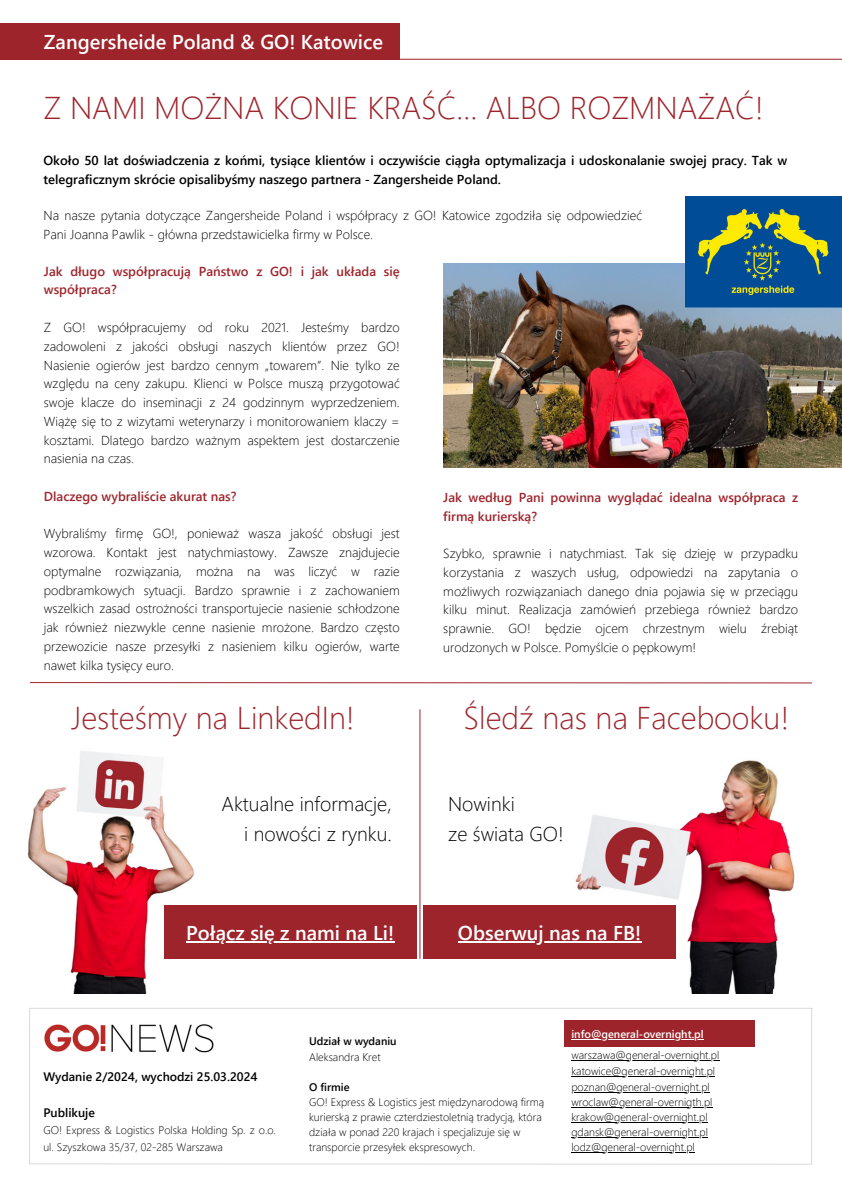
<style>
.page{position:relative;width:842px;height:1191px;background:#fff}
.page>*{position:absolute;margin:0;border:0;box-sizing:border-box;transform-origin:0 0}
.t1{font:300 31.5px "Segoe UI";color:#9e242b}
.t2{font:600 20px "Segoe UI";color:#fff}
.t3{font:300 20px/29.2px "Segoe UI";color:#000;text-align:right}
.t4{font:300 13px/18.8px "Segoe UI";color:#000;text-align:justify}
.t5{font:600 13px/18.8px "Segoe UI";color:#000}
.t6{font:600 13px/18.8px "Segoe UI";color:#9e242b}
.t7{font:600 12.3px "Segoe UI";color:#000}
.t8{font:300 11px/15px "Segoe UI";color:#000}
.t9{font:600 11px "Segoe UI";color:#fff}
.t10{font:600 11px "Segoe UI";color:#000}
</style>
<div class="page">
<img style="left:443px;top:263px;width:399px;height:204px">
<div style="left:0;top:23px;width:399px;height:37px;background:#9e242b"></div>
<hr style="left:0;top:59px;width:842px;height:1px;background:#9e242b">
<img style="left:685px;top:197px;width:157px;height:110px">
<hr style="left:29px;top:1008px;width:1px;height:155px;background:#d9d9d9">
<img style="left:44px;top:1024px;width:170px;height:29px">
<hr style="left:30px;top:1007px;width:782px;height:1px;background:#d9d9d9">
<svg style="left:29px;top:1163px;width:782px;height:1px"></svg>
<hr style="left:811px;top:1008px;width:1px;height:156px;background:#d9d9d9">
<hr style="left:420px;top:709px;width:1px;height:249px;background:#9e242b">
<img style="left:550px;top:760px;width:245px;height:233px">
<img style="left:27px;top:751px;width:242px;height:242px">
<div style="left:164px;top:905px;width:252px;height:53px;background:#9d242b"></div>
<hr style="left:186px;top:941px;width:208px;height:1px;background:#fff">
<div style="left:423px;top:905px;width:253px;height:53px;background:#9d242b"></div>
<hr style="left:458px;top:941px;width:183px;height:1px;background:#fff">
<svg style="left:30px;top:682px;width:782px;height:1px"></svg>
<div style="left:564px;top:1020px;width:190px;height:26px;background:#9e242b"></div>
<hr style="left:571px;top:1038px;width:133px;height:1px;background:#fff">
<hr style="left:571px;top:1059px;width:148px;height:1px;background:#000">
<hr style="left:571px;top:1076px;width:144px;height:1px;background:#000">
<hr style="left:578px;top:1091px;width:132px;height:1px;background:#000">
<hr style="left:571px;top:1106px;width:141px;height:1px;background:#000">
<hr style="left:571px;top:1121px;width:137px;height:1px;background:#000">
<hr style="left:571px;top:1136px;width:137px;height:1px;background:#000">
<hr style="left:571px;top:1151px;width:124px;height:1px;background:#000">
<h1 class="t2" style="left:44px;top:27px;width:341px">Zangersheide Poland &amp; GO! Katowice</h1>
<p class="t1" style="left:43px;top:85px;width:722px">Z NAMI MOŻNA KONIE KRAŚĆ… ALBO ROZMNAŻAĆ!</p>
<h5 class="t5" style="left:43px;top:150px;width:745px">Około 50 lat doświadczenia z końmi, tysiące klientów i oczywiście ciągła optymalizacja i udoskonalanie swojej pracy. Tak w telegraficznym skrócie opisalibyśmy naszego partnera - Zangersheide Poland.</h5>
<h6 class="t4" style="left:43px;top:205px;width:600px">Na nasze pytania dotyczące Zangersheide Poland i współpracy z GO! Katowice zgodziła się odpowiedzieć<br>Pani Joanna Pawlik - główna przedstawicielka firmy w Polsce.</h6>
<p class="t6" style="left:44px;top:261px;width:357px">Jak długo współpracują Państwo z GO! i jak układa się współpraca?</p>
<h6 class="t4" style="left:44px;top:317px;width:357px">Z GO! współpracujemy od roku 2021. Jesteśmy bardzo zadowoleni z jakości obsługi naszych klientów przez GO!<br>Nasienie ogierów jest bardzo cennym „towarem”. Nie tylko ze względu na ceny zakupu. Klienci w Polsce muszą przygotować swoje klacze do inseminacji z 24 godzinnym wyprzedzeniem.<br>Wiążę się to z wizytami weterynarzy i monitorowaniem klaczy = kosztami. Dlatego bardzo ważnym aspektem jest dostarczenie nasienia na czas.</h6>
<h5 class="t6" style="left:44px;top:486px;width:194px">Dlaczego wybraliście akurat nas?</h5>
<h6 class="t4" style="left:44px;top:523px;width:357px">Wybraliśmy firmę GO!, ponieważ wasza jakość obsługi jest wzorowa. Kontakt jest natychmiastowy. Zawsze znajdujecie optymalne rozwiązania, można na was liczyć w razie podbramkowych sytuacji. Bardzo sprawnie i z zachowaniem wszelkich zasad ostrożności transportujecie nasienie schłodzone jak również niezwykle cenne nasienie mrożone. Bardzo często przewozicie nasze przesyłki z nasieniem kilku ogierów, warte nawet kilka tysięcy euro.</h6>
<h5 class="t6" style="left:443px;top:487px;width:356px">Jak według Pani powinna wyglądać idealna współpraca z firmą kurierską?</h5>
<h6 class="t4" style="left:443px;top:543px;width:356px">Szybko, sprawnie i natychmiast. Tak się dzieję w przypadku korzystania z waszych usług, odpowiedzi na zapytania o możliwych rozwiązaniach danego dnia pojawia się w przeciągu kilku minut. Realizacja zamówień przebiega również bardzo sprawnie. GO! będzie ojcem chrzestnym wielu źrebiąt urodzonych w Polsce. Pomyślcie o pępkowym!</h6>
<p class="t1" style="left:71px;top:695px;width:285px">Jesteśmy na LinkedIn!</p>
<h5 class="t1" style="left:464px;top:695px;width:327px">Śledź nas na Facebooku!</h5>
<p class="t3" style="left:221px;top:788px;width:172px">Aktualne informacje, i nowości z rynku.</p>
<p class="t3" style="left:448px;top:788px;width:117px;text-align:left">Nowinki<br>ze świata GO!</p>
<p class="t2" style="left:186px;top:918px;width:209px">Połącz się z nami na Li!</p>
<p class="t2" style="left:458px;top:918px;width:185px">Obserwuj nas na FB!</p>
<p class="t7" style="left:43px;top:1067px;width:216px">Wydanie 2/2024, wychodzi 25.03.2024</p>
<h4 class="t7" style="left:43px;top:1103px;width:53px">Publikuje</h4>
<h3 class="t8" style="left:43px;top:1121px;width:234px;line-height:16.5px">GO! Express &amp; Logistics Polska Holding Sp. z o.o. ul. Szyszkowa 35/37, 02-285 Warszawa</h3>
<h2 class="t10" style="left:309px;top:1033px;width:89px">Udział w wydaniu</h2>
<p class="t8" style="left:309px;top:1048px;width:73px">Aleksandra Kret</p>
<h4 class="t10" style="left:309px;top:1078px;width:42px">O firmie</h4>
<h3 class="t8" style="left:309px;top:1093px;width:237px">GO! Express &amp; Logistics jest międzynarodową firmą kurierską z prawie czterdziestoletnią tradycją, która działa w ponad 220 krajach i specjalizuje się w transporcie przesyłek ekspresowych.</h3>
<p class="t9" style="left:571px;top:1025px;width:134px">info@general-overnight.pl</p>
<p class="t8" style="left:571px;top:1046px;width:149px">warszawa@general-overnight.pl</p>
<p class="t8" style="left:571px;top:1063px;width:145px">katowice@general-overnight.pl</p>
<p class="t8" style="left:571px;top:1078px;width:140px">poznan@general-overnight.pl</p>
<p class="t8" style="left:571px;top:1093px;width:143px">wroclaw@general-overnigth.pl</p>
<p class="t8" style="left:571px;top:1108px;width:138px">krakow@general-overnight.pl</p>
<p class="t8" style="left:571px;top:1123px;width:138px">gdansk@general-overnight.pl lodz@general-overnight.pl</p>
</div>
